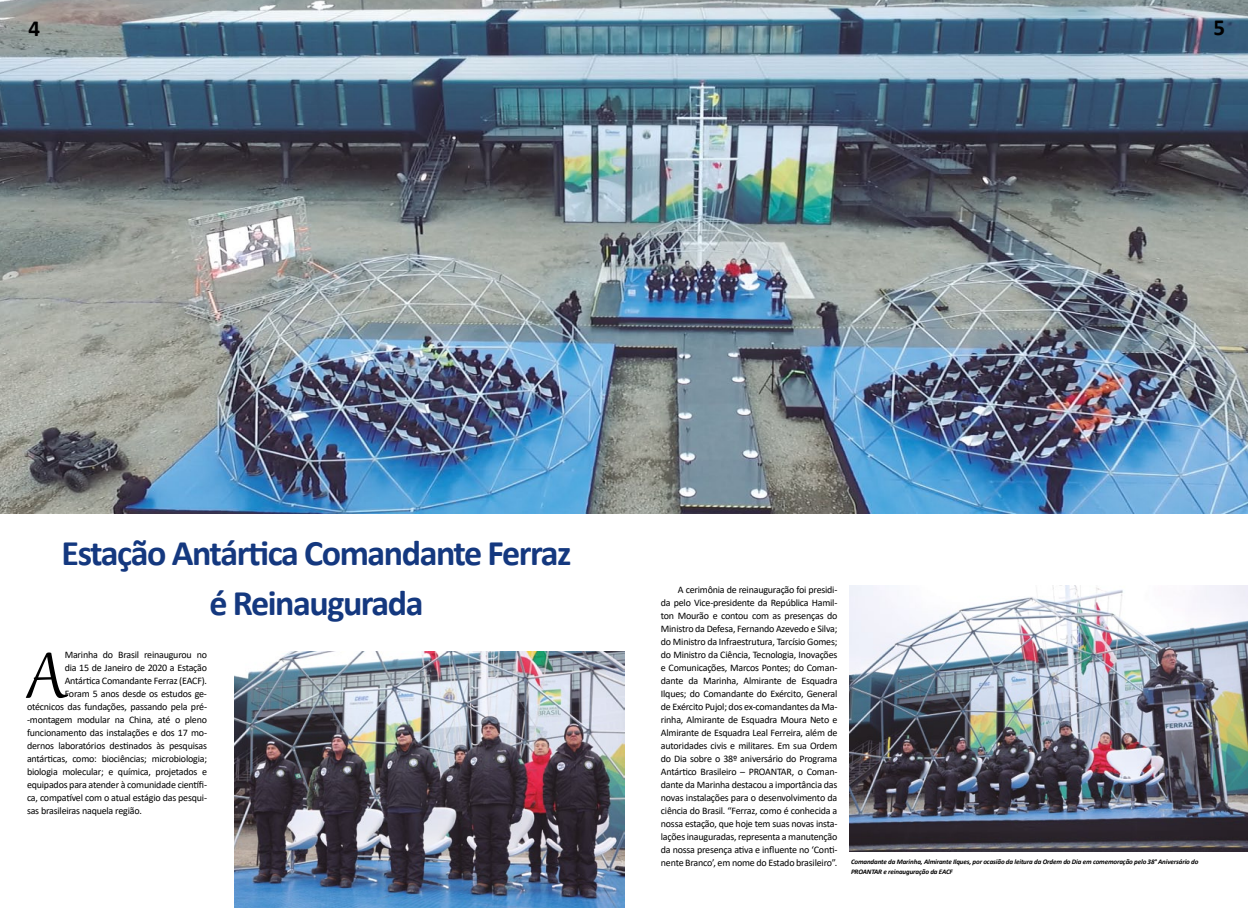
<style>
.page{position:relative;width:1248px;height:908px;background:#fff}
.page>*{position:absolute;margin:0;border:0;box-sizing:border-box;transform-origin:0 0}
.t1{font:79.2px "Gabriola";color:#000}
.t2{font:700 36px/50px "Calibri";letter-spacing:-.04em;color:#14387f;text-align:center}
.t3{font:700 23px "Calibri";color:#000}
.t4{font:10px/13px "Calibri";letter-spacing:-.02em;color:#000;text-align:justify}
.t5{font:italic 700 7px/10px "Calibri";letter-spacing:-.02em;color:#000}
</style>
<div class="page">
<img style="left:0;top:0;width:1247px;height:513px">
<img style="left:234px;top:651px;width:390px;height:256px">
<img style="left:849px;top:585px;width:398px;height:265px">
<h3 class="t3" style="left:29px;top:12px;width:13px">4</h3>
<h3 class="t3" style="left:1213px;top:11px;width:13px">5</h3>
<h2 class="t2" style="left:62px;top:527px;width:511px">Estação Antártica Comandante Ferraz é Reinaugurada</h2>
<p class="t4" style="left:65px;top:647px;width:144px">Marinha do Brasil reinaugurou no</p>
<p class="t4" style="left:65px;top:660px;width:144px">dia 15 de Janeiro de 2020 a Estação</p>
<p class="t4" style="left:65px;top:673px;width:144px">Antártica Comandante Ferraz (EACF).</p>
<p class="t4" style="left:65px;top:686px;width:144px">Foram 5 anos desde os estudos ge-</p>
<p class="t4" style="left:27px;top:699px;width:182px">otécnicos das fundações, passando pela pré-</p>
<p class="t4" style="left:27px;top:712px;width:181px">-montagem modular na China, até o pleno</p>
<p class="t4" style="left:27px;top:725px;width:181px">funcionamento das instalações e dos 17 mo-</p>
<p class="t4" style="left:27px;top:738px;width:181px">dernos laboratórios destinados às pesquisas</p>
<p class="t4" style="left:27px;top:751px;width:181px">antárticas, como: biociências; microbiologia;</p>
<p class="t4" style="left:27px;top:764px;width:181px">biologia molecular; e química, projetados e</p>
<p class="t4" style="left:27px;top:777px;width:181px">equipados para atender à comunidade científi-</p>
<p class="t4" style="left:27px;top:790px;width:181px">ca, compatível com o atual estágio das pesqui-</p>
<p class="t4" style="left:27px;top:803px;width:116px">sas brasileiras naquela região.</p>
<h1 class="t1" style="left:27px;top:623px;width:41px">A</h1>
<p class="t4" style="left:660px;top:582px;width:178px;text-indent:17px">A cerimônia de reinauguração foi presidi&shy;da pelo Vice-presidente da República Hamil&shy;ton Mourão e contou com as presenças do Ministro da Defesa, Fernando Azevedo e Silva; do Ministro da Infraestrutura, Tarcísio Gomes; do Ministro da Ciência, Tecnologia, Inovações e Comunicações, Marcos Pontes; do Coman&shy;dante da Marinha, Almirante de Esquadra Ilques; do Comandante do Exército, General de Exército Pujol; dos ex-comandantes da Ma&shy;rinha, Almirante de Esquadra Moura Neto e Almirante de Esquadra Leal Ferreira, além de autoridades civis e militares. Em sua Ordem do Dia sobre o 38º aniversário do Programa Antártico Brasileiro – PROANTAR, o Coman&shy;dante da Marinha destacou a importância das novas instalações para o desenvolvimento da ciência do Brasil. “Ferraz, como é conhecida a nossa estação, que hoje tem suas novas insta&shy;lações inauguradas, representa a manutenção da nossa presença ativa e influente no ‘Conti&shy;nente Branco’, em nome do Estado brasileiro”.</p>
<p class="t5" style="left:850px;top:856px;width:349px">Comandante da Marinha, Almirante Ilques, por ocasião da leitura da Ordem do Dia em comemoração pelo 38° Aniversário do<br>PROANTAR e reinauguração da EACF</p>
</div>
